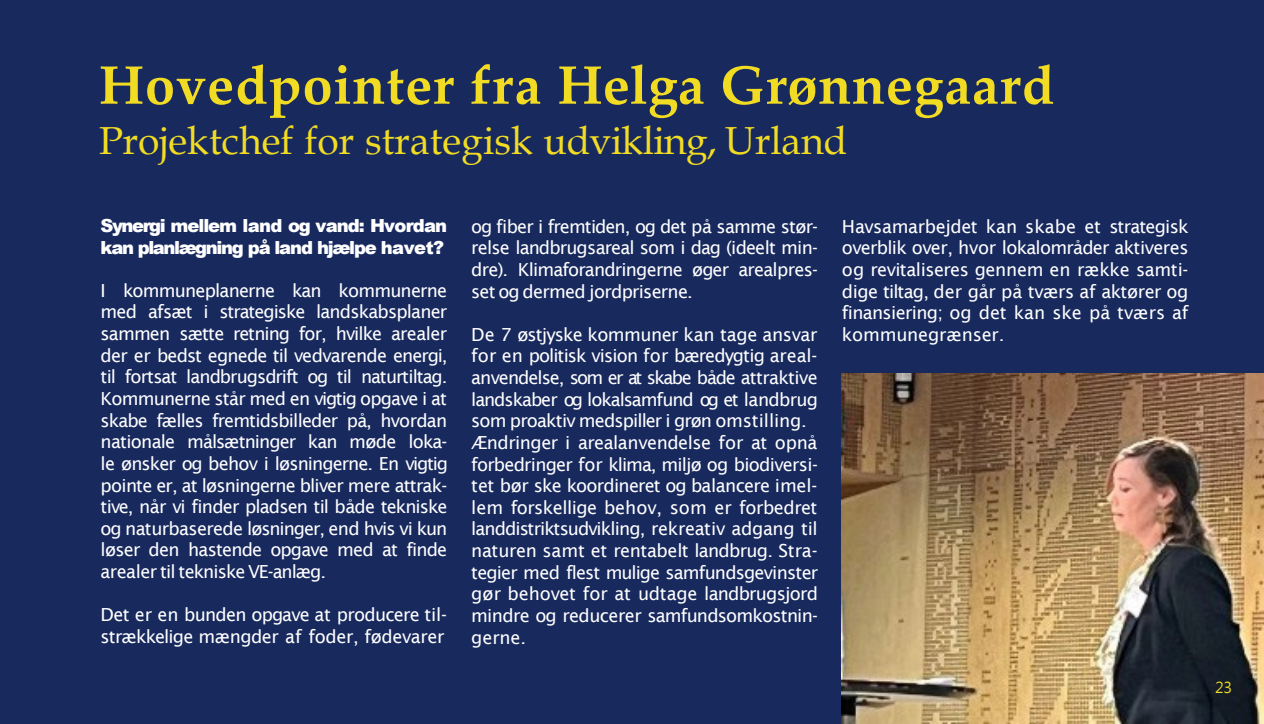
<style>
.page{position:relative;width:1264px;height:724px;background:#fff}
.page>*{position:absolute;margin:0;border:0;box-sizing:border-box;transform-origin:0 0}
.t1{font:700 54px "Palatino Linotype";letter-spacing:.015em;color:#f2dc23}
.t2{font:39px "Book Antiqua";color:#f2dc23}
.t3{font:18px/21.6px "Lucida Sans";letter-spacing:-.04em;color:#fff;text-align:justify}
.t4{font:900 18px/21.6px "Arial";letter-spacing:-.065em;color:#fff}
.t5{font:15px "Microsoft Jheng Hei";color:#f2dc23}
</style>
<div class="page">
<div style="left:0;top:0;width:1263px;height:723px;background:#18295e"></div>
<img style="left:841px;top:374px;width:422px;height:349px">
<h2 class="t1" style="left:99px;top:47px;width:956px">Hovedpointer fra Helga Grønnegaard</h2>
<h2 class="t2" style="left:99px;top:114px;width:749px">Projektchef for strategisk udvikling, Urland</h2>
<p class="t4" style="left:100px;top:214px;width:348px">Synergi mellem land og vand: Hvordan kan planlægning på land hjælpe havet?</p>
<p class="t3" style="left:100px;top:279px;width:349px">I kommuneplanerne kan kommunerne med afsæt i strategiske landskabsplaner sammen sætte retning for, hvilke arealer der er bedst egnede til vedvarende energi, til fortsat landbrugsdrift og til naturtiltag.<br>Kommunerne står med en vigtig opgave i at skabe fælles fremtidsbilleder på, hvordan nationale målsætninger kan møde loka&shy;le ønsker og behov i løsningerne. En vigtig pointe er, at løsningerne bliver mere attrak&shy;tive, når vi finder pladsen til både tekniske og naturbaserede løsninger, end hvis vi kun løser den hastende opgave med at finde arealer til tekniske VE-anlæg.</p>
<p class="t3" style="left:100px;top:603px;width:348px">Det er en bunden opgave at producere til&shy;strækkelige mængder af foder, fødevarer</p>
<p class="t3" style="left:471px;top:215px;width:348px">og fiber i fremtiden, og det på samme stør&shy;relse landbrugsareal som i dag (ideelt min&shy;dre). Klimaforandringerne øger arealpres&shy;set og dermed jordpriserne.</p>
<p class="t3" style="left:471px;top:323px;width:348px">De 7 østjyske kommuner kan tage ansvar for en politisk vision for bæredygtig areal&shy;anvendelse, som er at skabe både attraktive landskaber og lokalsamfund og et landbrug som proaktiv medspiller i grøn omstilling.</p>
<p class="t3" style="left:471px;top:431px;width:348px">Ændringer i arealanvendelse for at opnå forbedringer for klima, miljø og biodiversi&shy;tet bør ske koordineret og balancere imel&shy;lem forskellige behov, som er forbedret landdistriktsudvikling, rekreativ adgang til naturen samt et rentabelt landbrug. Stra&shy;tegier med flest mulige samfundsgevinster gør behovet for at udtage landbrugsjord mindre og reducerer samfundsomkostnin&shy;gerne.</p>
<p class="t3" style="left:841px;top:215px;width:348px">Havsamarbejdet kan skabe et strategisk overblik over, hvor lokalområder aktiveres og revitaliseres gennem en række samti&shy;dige tiltag, der går på tværs af aktører og finansiering; og det kan ske på tværs af kommunegrænser.</p>
<p class="t5" style="left:1214px;top:677px;width:18px">23</p>
</div>
